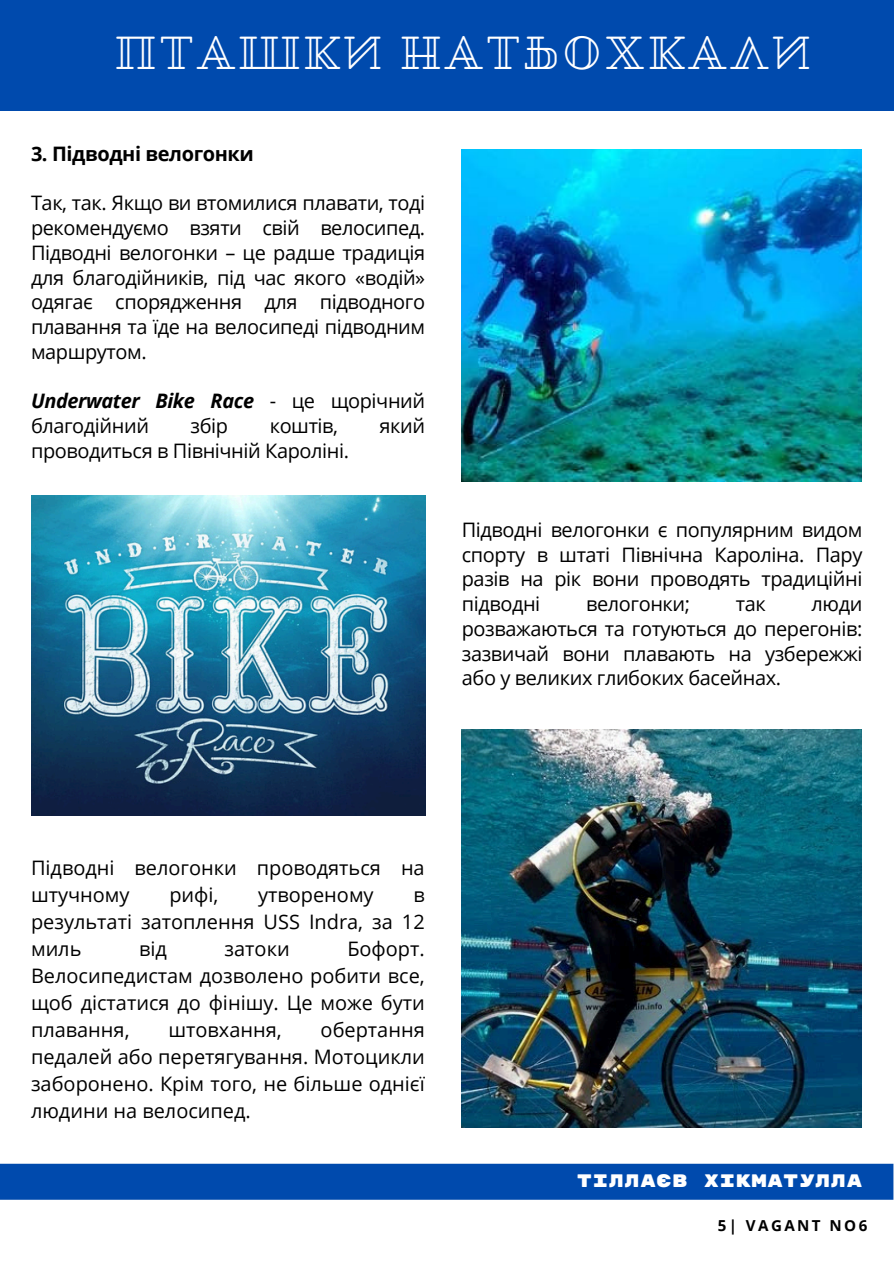
<style>
.page{position:relative;width:894px;height:1264px;background:#fff}
.page>*{position:absolute;margin:0;border:0;box-sizing:border-box;transform-origin:0 0}
.t1{font:45px "Pirou Cyrillic";letter-spacing:.07em;color:#fff}
.t2{font:19.95px/24.8px "Open Sans";letter-spacing:-.02em;color:#000;text-align:justify}
.t3{font:19.95px/27px "Open Sans";color:#000}
.t4{font:700 19.95px "Open Sans";letter-spacing:-.02em;color:#000}
.t5{font:18px "Rubik Mono One";letter-spacing:.03em;color:#fff}
.t6{font:700 15.15px "Open Sans";letter-spacing:.16em;color:#000}
.s1{font-weight:700;font-style:italic}
</style>
<div class="page">
<div style="left:0;top:1163px;width:893px;height:36px;background:#004aad"></div>
<div style="left:0;top:0;width:893px;height:110px;background:#004aad"></div>
<img style="left:461px;top:729px;width:400px;height:397px">
<img style="left:461px;top:149px;width:400px;height:332px">
<img style="left:31px;top:495px;width:394px;height:320px">
<h4 class="t1" style="left:115px;top:27px;width:694px">ПТАШКИ НАТЬОХКАЛИ</h4>
<p class="t4" style="left:31px;top:139px;width:224px">3. Підводні велогонки</p>
<h4 class="t2" style="left:31px;top:190px;width:395px">Так, так. Якщо ви втомилися плавати, тоді рекомендуємо взяти свій велосипед.<br>Підводні велогонки – це радше традиція для благодійників, під час якого «водій» одягає спорядження для підводного плавання та їде на велосипеді підводним маршрутом.</h4>
<p class="t2" style="left:31px;top:388px;width:395px"><span class="s1">Underwater Bike Race</span> - це щорічний благодійний</p>
<p class="t2" style="left:190px;top:413px;width:39px">збір</p>
<p class="t2" style="left:269px;top:413px;width:70px">коштів,</p>
<p class="t2" style="left:379px;top:413px;width:47px">який</p>
<p class="t2" style="left:31px;top:438px;width:319px">проводиться в Північній Кароліні.</p>
<h2 class="t2" style="left:461px;top:517px;width:402px">Підводні велогонки є популярним видом спорту в штаті Північна Кароліна. Пару разів на рік вони проводять традиційні підводні</h2>
<h2 class="t2" style="left:586px;top:591px;width:105px">велогонки;</h2>
<h2 class="t2" style="left:735px;top:591px;width:31px">так</h2>
<h2 class="t2" style="left:461px;top:591px;width:402px;text-indent:350px">люди розважаються та готуються до перегонів: зазвичай вони плавають на узбережжі або у великих глибоких басейнах.</h2>
<p class="t3" style="left:31px;top:853px;width:395px">Підводні велогонки проводяться на штучному</p>
<p class="t2" style="left:169px;top:881px;width:51px">рифі,</p>
<p class="t3" style="left:258px;top:880px;width:117px">утвореному</p>
<p class="t2" style="left:31px;top:880px;width:395px;line-height:27px;text-indent:382px">в результаті затоплення USS Indra, за 12 миль</p>
<p class="t2" style="left:31px;top:934px;width:395px;line-height:27px;text-indent:316px">Бофорт.<br>Велосипедистам дозволено робити все, щоб дістатися до фінішу. Це може бути плавання,</p>
<p class="t2" style="left:139px;top:935px;width:29px">від</p>
<p class="t2" style="left:224px;top:935px;width:67px">затоки</p>
<p class="t2" style="left:31px;top:1015px;width:395px;line-height:27px;text-indent:289px">обертання педалей або перетягування. Мотоцикли заборонено. Крім того, не більше однієї людини на велосипед.</p>
<p class="t3" style="left:168px;top:1015px;width:115px">штовхання,</p>
<p class="t5" style="left:576px;top:1170px;width:286px">ТІЛЛАЄВ ХІКМАТУЛЛА</p>
<h4 class="t6" style="left:717px;top:1214px;width:151px">5| VAGANT NO6</h4>
</div>
